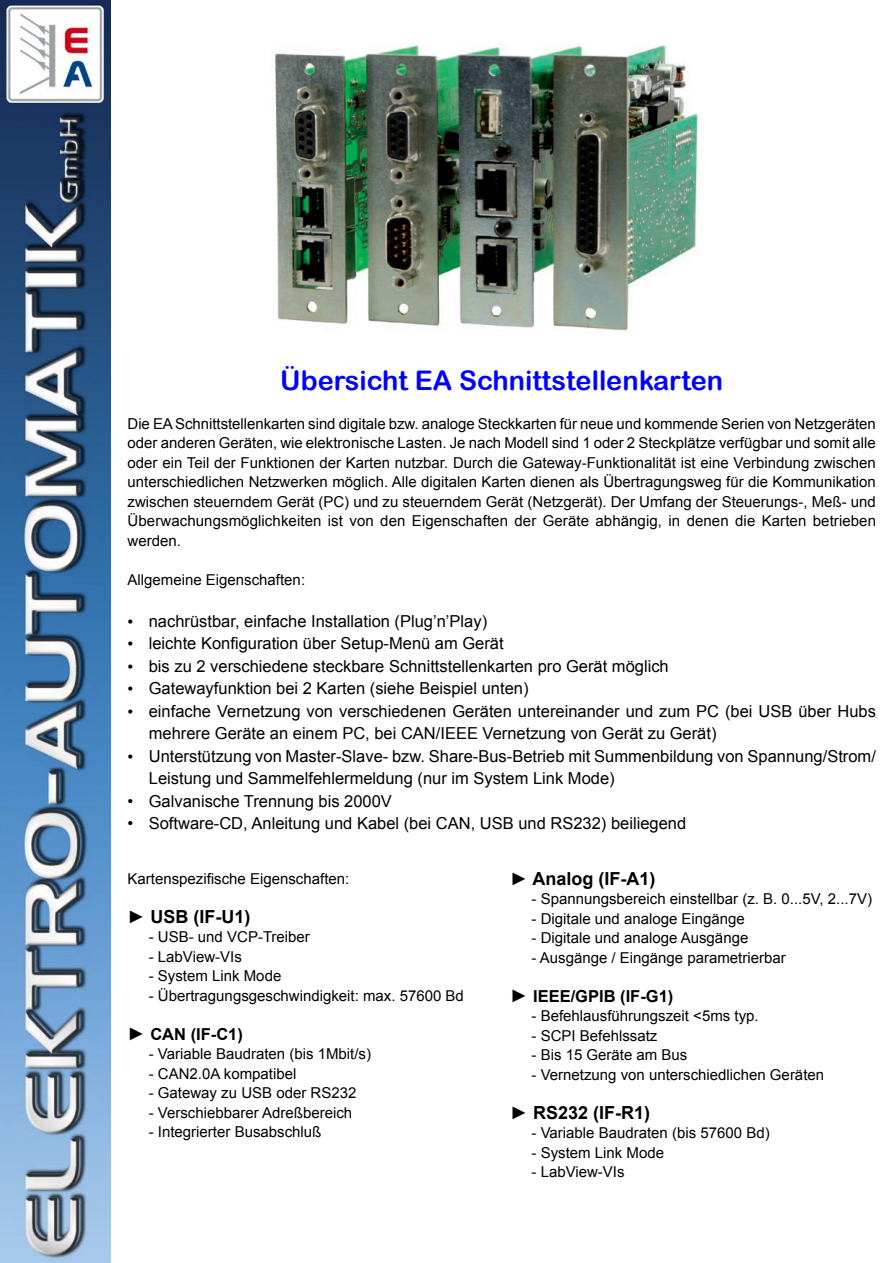
<style>
.page{position:relative;width:893px;height:1263px;background:#fff}
.page>*{position:absolute;margin:0;border:0;box-sizing:border-box;transform-origin:0 0}
.t1{font:27px "Arial Rounded MT Bold";color:#00f}
.t2{font:700 18px "Arial";color:#000}
.t3{font:16.5px/22.5px "Arial";color:#000}
.t4{font:700 16.5px "Arial";color:#000}
.t5{font:15px/19.5px "Arial";color:#000;text-align:justify}
.s1{font-family:"Times New Roman"}
.s2{font-size:18px}
</style>
<div class="page">
<img style="left:0;top:0;width:111px;height:1263px">
<img style="left:274px;top:45px;width:425px;height:286px">
<h1 class="t1" style="left:280px;top:364px;width:444px">Übersicht EA Schnittstellenkarten</h1>
<p class="t5" style="left:128px;top:414px;width:750px">Die EA Schnittstellenkarten sind digitale bzw. analoge Steckkarten für neue und kommende Serien von Netzgeräten oder anderen Geräten, wie elektronische Lasten. Je nach Modell sind 1 oder 2 Steckplätze verfügbar und somit alle oder ein Teil der Funktionen der Karten nutzbar. Durch die Gateway-Funktionalität ist eine Verbindung zwischen unterschiedlichen Netzwerken möglich. Alle digitalen Karten dienen als Übertragungsweg für die Kommunikation zwischen steuerndem Gerät (PC) und zu steuerndem Gerät (Netzgerät). Der Umfang der Steuerungs-, Meß- und Überwachungsmöglichkeiten ist von den Eigenschaften der Geräte abhängig, in denen die Karten betrieben werden.</p>
<p class="t5" style="left:128px;top:570px;width:179px">Allgemeine Eigenschaften:</p>
<p class="t3" style="left:128px;top:610px;width:361px"><span class="s1">•</span> nachrüstbar, einfache Installation (Plug’n’Play)</p>
<p class="t3" style="left:128px;top:632px;width:378px"><span class="s1">•</span> leichte Konfiguration über Setup-Menü am Gerät</p>
<p class="t3" style="left:128px;top:655px;width:543px"><span class="s1">•</span> bis zu 2 verschiedene steckbare Schnittstellenkarten pro Gerät möglich</p>
<p class="t3" style="left:128px;top:677px;width:402px"><span class="s1">•</span> Gatewayfunktion bei 2 Karten (siehe Beispiel unten)</p>
<p class="t3" style="left:149px;top:700px;width:729px;text-indent:-21px"><span class="s1">•</span> einfache Vernetzung von verschiedenen Geräten untereinander und zum PC (bei USB über Hubs mehrere Geräte an einem PC, bei CAN/IEEE Vernetzung von Gerät zu Gerät)</p>
<p class="t3" style="left:149px;top:745px;width:729px;text-indent:-21px"><span class="s1">•</span> Unterstützung von Master-Slave- bzw. Share-Bus-Betrieb mit Summenbildung von Spannung/Strom/<br>Leistung und Sammelfehlermeldung (nur im System Link Mode)</p>
<p class="t3" style="left:128px;top:790px;width:266px">• Galvanische Trennung bis 2000V</p>
<p class="t3" style="left:128px;top:812px;width:560px">• Software-CD, Anleitung und Kabel (bei CAN, USB und RS232) beiliegend</p>
<p class="t5" style="left:128px;top:869px;width:223px">Kartenspezifische Eigenschaften:</p>
<p class="t2" style="left:128px;top:904px;width:124px">► USB (IF-U1)</p>
<p class="t5" style="left:149px;top:927px;width:163px">- USB- und VCP-Treiber</p>
<p class="t5" style="left:149px;top:947px;width:95px">- LabView-VIs</p>
<p class="t5" style="left:149px;top:966px;width:134px">- System Link Mode</p>
<p class="t5" style="left:149px;top:986px;width:317px">- Übertragungsgeschwindigkeit: max. 57600 Bd</p>
<p class="t4" style="left:128px;top:1023px;width:117px"><span class="s2">►</span> CAN (IF-C1)</p>
<p class="t5" style="left:149px;top:1044px;width:224px">- Variable Baudraten (bis 1Mbit/s)</p>
<p class="t5" style="left:149px;top:1064px;width:149px">- CAN2.0A kompatibel</p>
<p class="t5" style="left:149px;top:1083px;width:209px">- Gateway zu USB oder RS232</p>
<p class="t5" style="left:149px;top:1103px;width:205px">- Verschiebbarer Adreßbereich</p>
<p class="t5" style="left:149px;top:1122px;width:174px">- Integrierter Busabschluß</p>
<p class="t2" style="left:510px;top:867px;width:147px">► Analog (IF-A1)</p>
<p class="t5" style="left:531px;top:889px;width:342px">- Spannungsbereich einstellbar (z. B. 0...5V, 2...7V)</p>
<p class="t5" style="left:531px;top:909px;width:215px">- Digitale und analoge Eingänge</p>
<p class="t5" style="left:531px;top:928px;width:218px">- Digitale und analoge Ausgänge</p>
<p class="t5" style="left:531px;top:948px;width:256px">- Ausgänge / Eingänge parametrierbar</p>
<p class="t4" style="left:510px;top:985px;width:165px"><span class="s2">►</span> IEEE/GPIB (IF-G1)</p>
<p class="t5" style="left:531px;top:1006px;width:229px">- Befehlausführungszeit &lt;5ms typ.</p>
<p class="t5" style="left:531px;top:1026px;width:127px">- SCPI Befehlssatz</p>
<p class="t5" style="left:531px;top:1045px;width:157px">- Bis 15 Geräte am Bus</p>
<p class="t5" style="left:531px;top:1065px;width:294px">- Vernetzung von unterschiedlichen Geräten</p>
<p class="t2" style="left:510px;top:1101px;width:141px">► RS232 (IF-R1)</p>
<p class="t5" style="left:531px;top:1123px;width:240px">- Variable Baudraten (bis 57600 Bd)</p>
<p class="t5" style="left:531px;top:1143px;width:134px">- System Link Mode</p>
<p class="t5" style="left:531px;top:1162px;width:95px">- LabView-VIs</p>
</div>
